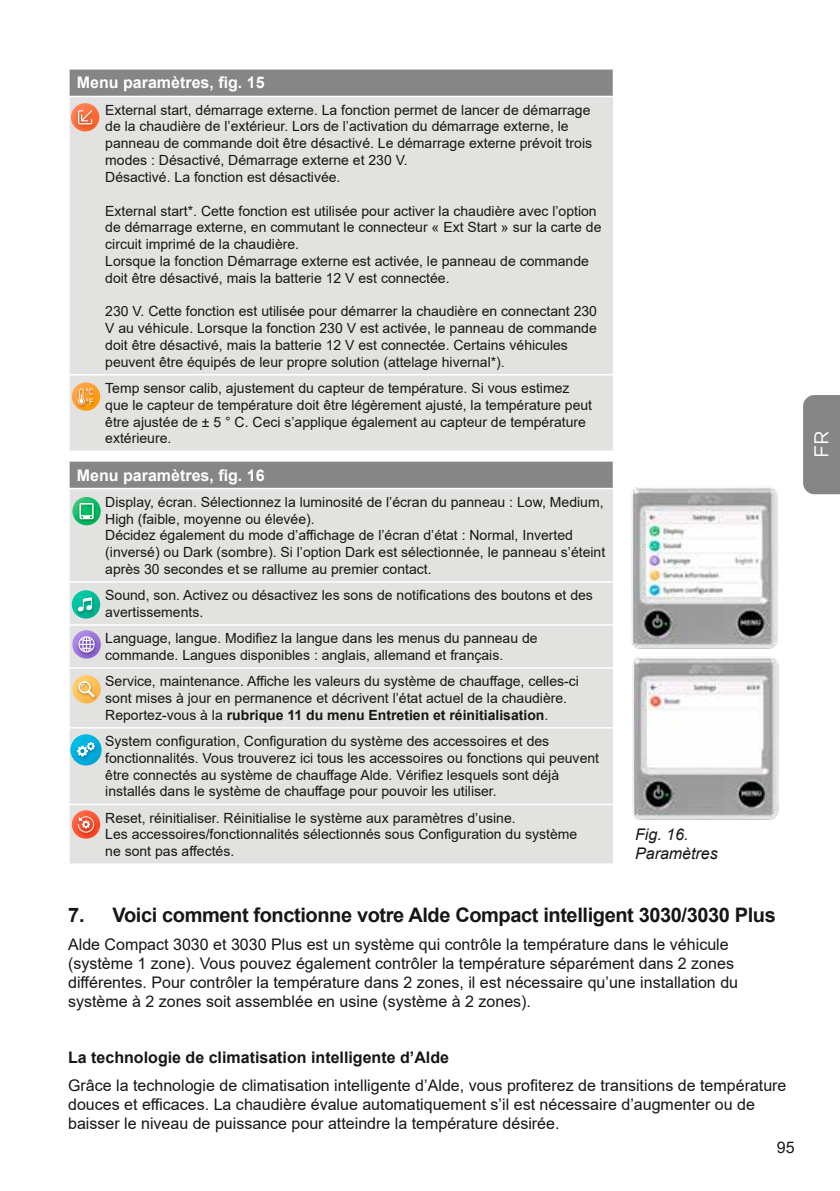
<style>
.page{position:relative;width:840px;height:1191px;background:#fff}
.page>*{position:absolute;margin:0;border:0;box-sizing:border-box;transform-origin:0 0}
.t1{font:700 20px "Arial";letter-spacing:-.02em;color:#161614}
.t2{font:20px "Gotham Rounded";color:#fff}
.t3{font:16px/19.2px "Arial";color:#161614}
.t4{font:700 16px "Arial";color:#161614}
.t5{font:700 16px "Arial";color:#fff}
.t6{font:italic 16px/19.2px "Arial";color:#161614}
.t7{font:14px/16.8px "Arial";color:#161614}
.s1{font-weight:700}
</style>
<div class="page">
<div style="left:803px;top:395px;width:36px;height:99px;background:#868686"></div>
<div style="left:69px;top:69px;width:544px;height:27px;background:#868686"></div>
<div style="left:70px;top:97px;width:542px;height:353px;background:#e2e3e1"></div>
<hr style="left:68px;top:70px;width:2px;height:26px;background:#fff">
<hr style="left:68px;top:68px;width:546px;height:2px;background:#fff">
<hr style="left:612px;top:70px;width:2px;height:26px;background:#fff">
<hr style="left:68px;top:374px;width:546px;height:1px;background:#fff">
<div style="left:69px;top:461px;width:544px;height:27px;background:#868686"></div>
<div style="left:70px;top:489px;width:542px;height:374px;background:#e2e3e1"></div>
<hr style="left:68px;top:461px;width:2px;height:27px;background:#fff">
<hr style="left:612px;top:461px;width:2px;height:27px;background:#fff">
<hr style="left:68px;top:581px;width:546px;height:2px;background:#fff">
<hr style="left:68px;top:624px;width:546px;height:1px;background:#fff">
<hr style="left:68px;top:667px;width:546px;height:1px;background:#fff">
<hr style="left:68px;top:727px;width:546px;height:1px;background:#fff">
<hr style="left:68px;top:803px;width:546px;height:2px;background:#fff">
<svg style="left:71px;top:103px;width:28px;height:28px"></svg>
<img style="left:73px;top:106px;width:24px;height:25px">
<svg style="left:78px;top:110px;width:14px;height:14px"></svg>
<svg style="left:72px;top:382px;width:28px;height:29px"></svg>
<img style="left:74px;top:386px;width:24px;height:24px">
<svg style="left:78px;top:388px;width:15px;height:17px"></svg>
<svg style="left:72px;top:497px;width:29px;height:28px"></svg>
<img style="left:76px;top:500px;width:22px;height:25px">
<svg style="left:79px;top:503px;width:15px;height:16px"></svg>
<svg style="left:72px;top:630px;width:29px;height:28px"></svg>
<img style="left:75px;top:634px;width:24px;height:24px">
<svg style="left:78px;top:636px;width:17px;height:16px"></svg>
<svg style="left:72px;top:590px;width:28px;height:28px"></svg>
<img style="left:74px;top:595px;width:23px;height:22px">
<svg style="left:77px;top:597px;width:15px;height:15px"></svg>
<svg style="left:72px;top:675px;width:29px;height:28px"></svg>
<img style="left:75px;top:678px;width:24px;height:25px">
<svg style="left:78px;top:681px;width:17px;height:16px"></svg>
<svg style="left:70px;top:734px;width:31px;height:31px"></svg>
<img style="left:73px;top:739px;width:27px;height:23px">
<svg style="left:77px;top:742px;width:18px;height:14px"></svg>
<svg style="left:72px;top:810px;width:28px;height:28px"></svg>
<img style="left:74px;top:814px;width:25px;height:24px">
<svg style="left:78px;top:816px;width:16px;height:16px"></svg>
<img style="left:631px;top:486px;width:145px;height:163px">
<img style="left:632px;top:656px;width:146px;height:164px">
<p class="t5" style="left:77px;top:72px;width:189px">Menu paramètres, fig. 15</p>
<p class="t7" style="left:105px;top:101px;width:488px">External start, démarrage externe. La fonction permet de lancer de démarrage de la chaudière de l’extérieur. Lors de l’activation du démarrage externe, le panneau de commande doit être désactivé. Le démarrage externe prévoit trois modes : Désactivé, Démarrage externe et 230 V.<br>Désactivé. La fonction est désactivée.</p>
<p class="t7" style="left:105px;top:202px;width:497px">External start*. Cette fonction est utilisée pour activer la chaudière avec l’option de démarrage externe, en commutant le connecteur « Ext Start » sur la carte de circuit imprimé de la chaudière.<br>Lorsque la fonction Démarrage externe est activée, le panneau de commande doit être désactivé, mais la batterie 12 V est connectée.</p>
<p class="t7" style="left:105px;top:303px;width:493px">230 V. Cette fonction est utilisée pour démarrer la chaudière en connectant 230<br>V au véhicule. Lorsque la fonction 230 V est activée, le panneau de commande doit être désactivé, mais la batterie 12 V est connectée. Certains véhicules peuvent être équipés de leur propre solution (attelage hivernal*).</p>
<p class="t7" style="left:105px;top:379px;width:488px">Temp sensor calib, ajustement du capteur de température. Si vous estimez que le capteur de température doit être légèrement ajusté, la température peut être ajustée de ± 5 ° C. Ceci s’applique également au capteur de température extérieure.</p>
<p class="t5" style="left:77px;top:463px;width:189px">Menu paramètres, fig. 16</p>
<p class="t7" style="left:105px;top:493px;width:501px">Display, écran. Sélectionnez la luminosité de l’écran du panneau : Low, Medium, High (faible, moyenne ou élevée).<br>Décidez également du mode d’affichage de l’écran d’état : Normal, Inverted (inversé) ou Dark (sombre). Si l’option Dark est sélectionnée, le panneau s’éteint après 30 secondes et se rallume au premier contact.</p>
<p class="t7" style="left:105px;top:587px;width:489px">Sound, son. Activez ou désactivez les sons de notifications des boutons et des avertissements.</p>
<p class="t7" style="left:105px;top:630px;width:433px">Language, langue. Modifiez la langue dans les menus du panneau de commande. Langues disponibles : anglais, allemand et français.</p>
<p class="t7" style="left:105px;top:673px;width:475px">Service, maintenance. Affiche les valeurs du système de chauffage, celles-ci sont mises à jour en permanence et décrivent l’état actuel de la chaudière.<br>Reportez-vous à la <span class="s1">rubrique 11 du menu Entretien et réinitialisation</span>.</p>
<p class="t7" style="left:105px;top:732px;width:495px">System configuration, Configuration du système des accessoires et des fonctionnalités. Vous trouverez ici tous les accessoires ou fonctions qui peuvent être connectés au système de chauffage Alde. Vérifiez lesquels sont déjà installés dans le système de chauffage pour pouvoir les utiliser.</p>
<p class="t7" style="left:105px;top:809px;width:473px">Reset, réinitialiser. Réinitialise le système aux paramètres d’usine.<br>Les accessoires/fonctionnalités sélectionnés sous Configuration du système ne sont pas affectés.</p>
<p class="t6" style="left:634px;top:824px;width:84px">Fig. 16.<br>Paramètres</p>
<h1 class="t1" style="left:68px;top:901px;width:709px">7. Voici comment fonctionne votre Alde Compact intelligent 3030/3030 Plus</h1>
<p class="t3" style="left:68px;top:934px;width:671px">Alde Compact 3030 et 3030 Plus est un système qui contrôle la température dans le véhicule (système 1 zone). Vous pouvez également contrôler la température séparément dans 2 zones différentes. Pour contrôler la température dans 2 zones, il est nécessaire qu’une installation du système à 2 zones soit assemblée en usine (système à 2 zones).</p>
<p class="t4" style="left:68px;top:1045px;width:382px">La technologie de climatisation intelligente d’Alde</p>
<p class="t3" style="left:68px;top:1075px;width:719px">Grâce la technologie de climatisation intelligente d’Alde, vous profiterez de transitions de température douces et efficaces. La chaudière évalue automatiquement s’il est nécessaire d’augmenter ou de baisser le niveau de puissance pour atteindre la température désirée.</p>
<p class="t3" style="left:776px;top:1137px;width:19px">95</p>
<h1 class="t2" style="left:807px;top:458px;width:29px;rotate:-90deg">FR</h1>
</div>
